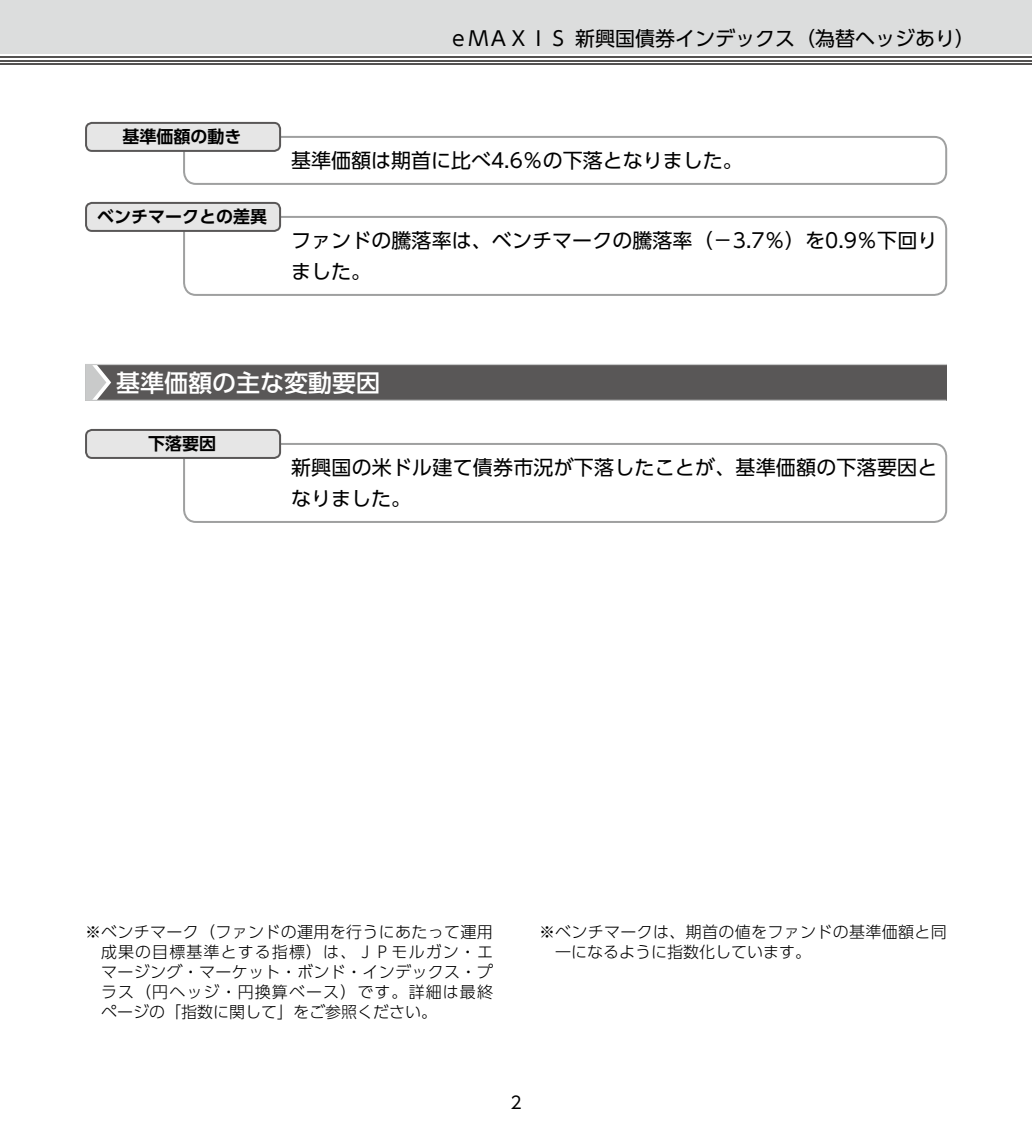
<style>
.page{position:relative;width:1032px;height:1134px;background:#fff}
.page>*{position:absolute;margin:0;border:0;box-sizing:border-box;transform-origin:0 0}
.t1{font:500 24px "UD Shin Go Pro";color:#fff}
.t2{font:20px/31px "UD Shin Go Pro";letter-spacing:.005em;color:#000}
.t3{font:700 17px "UD Shin Go Pro De";color:#000}
.t4{font:17px "UD Shin Go Pro";color:#000}
.t5{font:300 16px/20px "UD Shin Go Pro";letter-spacing:.02em;color:#000;text-align:justify}
</style>
<div class="page">
<div style="left:0;top:0;width:1032px;height:54px;background:#dcdddd"></div>
<hr style="left:0;top:63px;width:1032px;height:2px;background:#545251">
<hr style="left:0;top:60px;width:1032px;height:1px;background:#545251">
<hr style="left:0;top:56px;width:1032px;height:2px;background:#545251">
<div style="left:183px;top:136px;width:764px;height:49px;border:2px solid #9fa0a0;border-radius:12px"></div>
<div style="left:86px;top:123px;width:194px;height:28px;background:#e6e6e6;border-radius:6px"></div>
<div style="left:85px;top:122px;width:196px;height:30px;border:2px solid #595757;border-radius:6px"></div>
<div style="left:183px;top:216px;width:764px;height:80px;border:2px solid #9fa0a0;border-radius:12px"></div>
<div style="left:86px;top:203px;width:194px;height:28px;background:#e6e6e6;border-radius:6px"></div>
<div style="left:85px;top:202px;width:196px;height:30px;border:2px solid #595757;border-radius:6px"></div>
<div style="left:85px;top:364px;width:862px;height:36px;background:#595757"></div>
<hr style="left:85px;top:400px;width:861px;height:1px;background:#c9caca">
<hr style="left:85px;top:364px;width:862px;height:1px;background:#c9caca">
<svg style="left:85px;top:365px;width:26px;height:35px"></svg>
<div style="left:183px;top:443px;width:764px;height:80px;border:2px solid #9fa0a0;border-radius:12px"></div>
<div style="left:86px;top:430px;width:194px;height:28px;background:#e6e6e6;border-radius:6px"></div>
<div style="left:85px;top:429px;width:196px;height:30px;border:2px solid #595757;border-radius:6px"></div>
<p class="t2" style="left:448px;top:22px;width:528px">ｅＭＡＸＩＳ 新興国債券インデックス（為替ヘッジあり）</p>
<p class="t3" style="left:123px;top:123px;width:120px">基準価額の動き</p>
<p class="t3" style="left:97px;top:203px;width:171px">ベンチマークとの差異</p>
<p class="t2" style="left:291px;top:144px;width:453px">基準価額は期首に比べ4.6％の下落となりました。</p>
<p class="t2" style="left:291px;top:224px;width:648px">ファンドの騰落率は、ベンチマークの騰落率（－3.7％）を0.9％下回りました。</p>
<h1 class="t1" style="left:116px;top:363px;width:265px">基準価額の主な変動要因</h1>
<p class="t3" style="left:148px;top:430px;width:69px">下落要因</p>
<p class="t2" style="left:291px;top:451px;width:648px">新興国の米ドル建て債券市況が下落したことが、基準価額の下落要因となりました。</p>
<p class="t5" style="left:101px;top:921px;width:393px;text-indent:-16px">※ベンチマーク（ファンドの運用を行うにあたって運用成果の目標基準とする指標）は、ＪＰモルガン・エマージング・マーケット・ボンド・インデックス・プラス（円ヘッジ・円換算ベース）です。詳細は最終ページの「指数に関して」をご参照ください。</p>
<p class="t5" style="left:555px;top:921px;width:393px;text-indent:-16px">※ベンチマークは、期首の値をファンドの基準価額と同一になるように指数化しています。</p>
<p class="t4" style="left:510px;top:1089px;width:13px">2</p>
</div>
